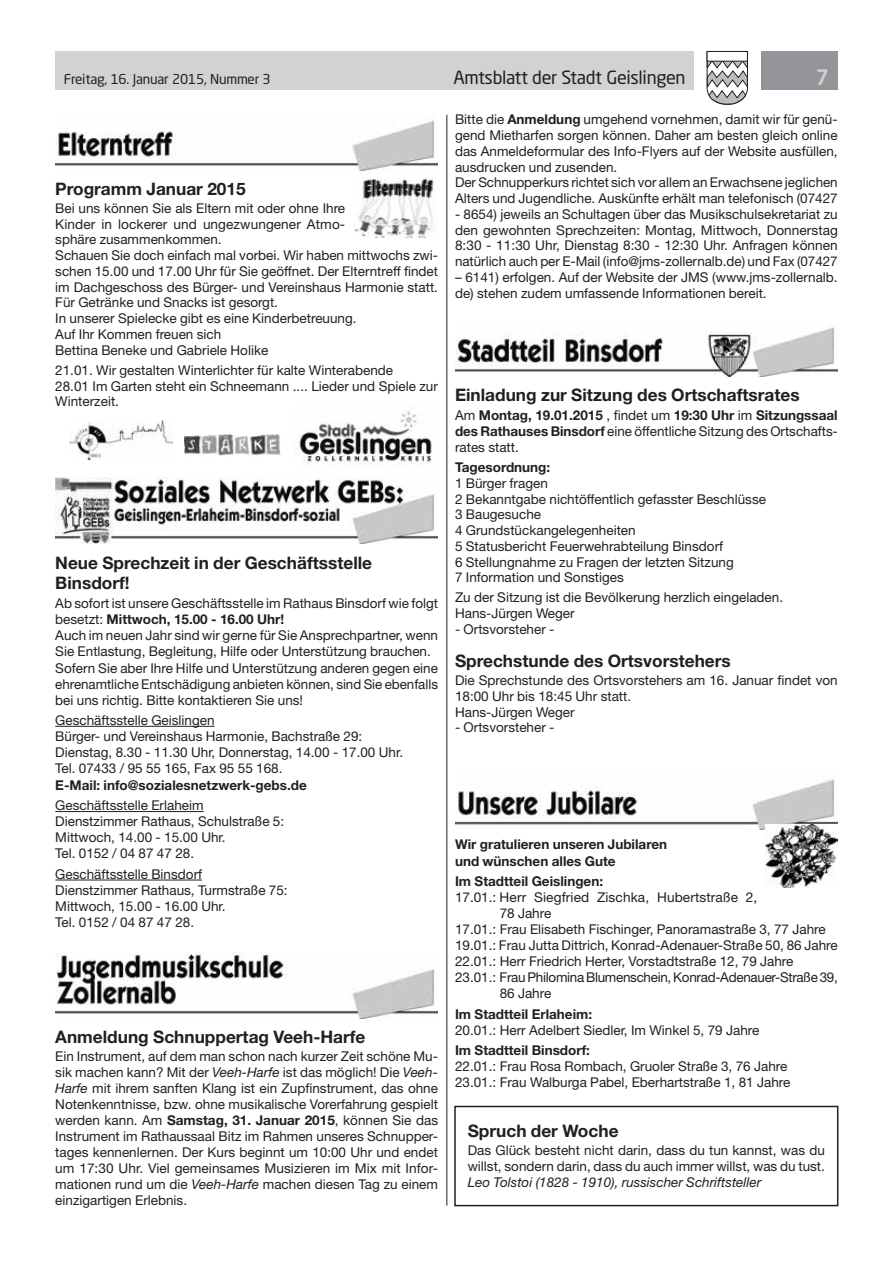
<style>
.page{position:relative;width:893px;height:1263px;background:#fff}
.page>*{position:absolute;margin:0;border:0;box-sizing:border-box;transform-origin:0 0}
.t1{font:500 21px "Neo Sans Std";color:#d1d2d4}
.t2{font:18px "Neo Sans Std";letter-spacing:-.02em;color:#231f20}
.t3{font:700 17.25px/20.9px "Helvetica Neue LT Std";color:#231f20}
.t4{font:13.5px/15.8px "Helvetica Neue LT Std";color:#231f20}
.t5{font:700 13.5px/16.5px "Helvetica Neue LT Std";color:#231f20}
.t6{font:13.5px "Helvetica Neue LT Std";letter-spacing:-.02em;color:#231f20}
.t7{font:italic 13.5px "Helvetica Neue LT Std";color:#231f20}
.t8{font:13.5px "Neo Sans Std";letter-spacing:-.015em;color:#231f20}
.s1{font-weight:700}
.s2{font-style:italic}
</style>
<div class="page">
<div style="left:55px;top:51px;width:639px;height:38px;background:#d1d2d4"></div>
<div style="left:761px;top:51px;width:77px;height:38px;background:#939598"></div>
<svg style="left:706px;top:51px;width:42px;height:54px"></svg>
<div style="left:707px;top:51px;width:41px;height:10px;background:#fff;border:1px solid #231f20"></div>
<hr style="left:446px;top:115px;width:1px;height:1090px;background:#231f20">
<hr style="left:55px;top:726px;width:160px;height:1px;background:#231f20">
<hr style="left:55px;top:811px;width:149px;height:1px;background:#231f20">
<hr style="left:55px;top:880px;width:147px;height:1px;background:#231f20">
<img style="left:55px;top:120px;width:383px;height:50px">
<img style="left:69px;top:420px;width:103px;height:40px">
<img style="left:184px;top:434px;width:97px;height:22px">
<img style="left:55px;top:478px;width:383px;height:65px">
<img style="left:55px;top:952px;width:383px;height:66px">
<img style="left:455px;top:323px;width:383px;height:53px">
<img style="left:455px;top:779px;width:383px;height:50px">
<img style="left:355px;top:177px;width:80px;height:61px">
<img style="left:294px;top:411px;width:138px;height:54px">
<img style="left:765px;top:824px;width:73px;height:63px">
<div style="left:454px;top:1106px;width:384px;height:100px;border:2px solid #231f20"></div>
<p class="t8" style="left:64px;top:71px;width:209px">Freitag, 16. Januar 2015, Nummer 3</p>
<h2 class="t2" style="left:453px;top:66px;width:234px">Amtsblatt der Stadt Geislingen</h2>
<h1 class="t1" style="left:816px;top:64px;width:15px">7</h1>
<p class="t3" style="left:55px;top:178px;width:192px">Programm Januar 2015</p>
<p class="t4" style="left:55px;top:200px;width:384px">Bei uns können Sie als Eltern mit oder ohne Ihre<br>Kinder in lockerer und ungezwungener Atmo-<br>sphäre zusammenkommen.<br>Schauen Sie doch einfach mal vorbei. Wir haben mittwochs zwi&shy;schen 15.00 und 17.00 Uhr für Sie geöffnet. Der Elterntreff findet im Dachgeschoss des Bürger- und Vereinshaus Harmonie statt.<br>Für Getränke und Snacks ist gesorgt.<br>In unserer Spielecke gibt es eine Kinderbetreuung.<br>Auf Ihr Kommen freuen sich<br>Bettina Beneke und Gabriele Holike</p>
<p class="t4" style="left:55px;top:362px;width:384px">21.01. Wir gestalten Winterlichter für kalte Winterabende<br>28.01 Im Garten steht ein Schneemann .... Lieder und Spiele zur<br>Winterzeit.</p>
<p class="t3" style="left:55px;top:552px;width:318px">Neue Sprechzeit in der Geschäftsstelle<br>Binsdorf!</p>
<p class="t4" style="left:55px;top:594px;width:384px;line-height:16.2px">Ab sofort ist unsere Geschäftsstelle im Rathaus Binsdorf wie folgt besetzt: <span class="s1">Mittwoch, 15.00 - 16.00 Uhr!<br></span>Auch im neuen Jahr sind wir gerne für Sie Ansprechpartner, wenn Sie Entlastung, Begleitung, Hilfe oder Unterstützung brauchen.<br>Sofern Sie aber Ihre Hilfe und Unterstützung anderen gegen eine ehrenamtliche Entschädigung anbieten können, sind Sie ebenfalls bei uns richtig. Bitte kontaktieren Sie uns!</p>
<p class="t4" style="left:55px;top:712px;width:349px">Geschäftsstelle Geislingen<br>Bürger- und Vereinshaus Harmonie, Bachstraße 29:<br>Dienstag, 8.30 - 11.30 Uhr, Donnerstag, 14.00 - 17.00 Uhr.<br>Tel. 07433 / 95 55 165, Fax 95 55 168.</p>
<p class="t5" style="left:55px;top:776px;width:253px">E-Mail: info@sozialesnetzwerk-gebs.de</p>
<p class="t4" style="left:55px;top:797px;width:230px">Geschäftsstelle Erlaheim<br>Dienstzimmer Rathaus, Schulstraße 5:<br>Mittwoch, 14.00 - 15.00 Uhr.<br>Tel. 0152 / 04 87 47 28.</p>
<p class="t4" style="left:55px;top:866px;width:234px">Geschäftsstelle Binsdorf<br>Dienstzimmer Rathaus, Turmstraße 75:<br>Mittwoch, 15.00 - 16.00 Uhr.<br>Tel. 0152 / 04 87 47 28.</p>
<p class="t3" style="left:55px;top:1026px;width:312px">Anmeldung Schnuppertag Veeh-Harfe</p>
<p class="t4" style="left:55px;top:1048px;width:384px;text-align:justify">Ein Instrument, auf dem man schon nach kurzer Zeit schöne Mu&shy;sik machen kann? Mit der <span class="s2">Veeh-Harfe</span> ist das möglich! Die <span class="s2">Veeh-Harfe</span> mit ihrem sanften Klang ist ein Zupfinstrument, das ohne Notenkenntnisse, bzw. ohne musikalische Vorerfahrung gespielt werden kann. Am <span class="s1">Samstag, 31. Januar 2015</span>, können Sie das Instrument im Rathaussaal Bitz im Rahmen unseres Schnupper&shy;tages kennenlernen. Der Kurs beginnt um 10:00 Uhr und endet um 17:30 Uhr. Viel gemeinsames Musizieren im Mix mit Infor&shy;mationen rund um die <span class="s2">Veeh-Harfe</span> machen diesen Tag zu einem einzigartigen Erlebnis.</p>
<p class="t4" style="left:455px;top:112px;width:384px">Bitte die <span class="s1">Anmeldung</span> umgehend vornehmen, damit wir für genü&shy;gend Mietharfen sorgen können. Daher am besten gleich online das Anmeldeformular des Info-Flyers auf der Website ausfüllen, ausdrucken und zusenden.<br>Der Schnupperkurs richtet sich vor allem an Erwachsene jeglichen Alters und Jugendliche. Auskünfte erhält man telefonisch (07427</p>
<p class="t4" style="left:455px;top:206px;width:384px;text-align:justify">- 8654) jeweils an Schultagen über das Musikschulsekretariat zu den gewohnten Sprechzeiten: Montag, Mittwoch, Donnerstag 8:30 - 11:30 Uhr, Dienstag 8:30 - 12:30 Uhr. Anfragen können natürlich auch per E-Mail (info@jms-zollernalb.de) und Fax (07427</p>
<p class="t4" style="left:455px;top:269px;width:384px">– 6141) erfolgen. Auf der Website der JMS (www.jms-zollernalb. de) stehen zudem umfassende Informationen bereit.</p>
<p class="t3" style="left:455px;top:384px;width:346px">Einladung zur Sitzung des Ortschaftsrates</p>
<p class="t4" style="left:455px;top:407px;width:384px;line-height:16.2px;text-align:justify">Am <span class="s1">Montag, 19.01.2015</span> , findet um <span class="s1">19:30 Uhr</span> im <span class="s1">Sitzungssaal des Rathauses Binsdorf</span> eine öffentliche Sitzung des Ortschafts&shy;rates statt.</p>
<p class="t5" style="left:455px;top:459px;width:97px">Tagesordnung:</p>
<p class="t4" style="left:455px;top:475px;width:313px">1 Bürger fragen<br>2 Bekanntgabe nichtöffentlich gefasster Beschlüsse 3 Baugesuche<br>4 Grundstückangelegenheiten<br>5 Statusbericht Feuerwehrabteilung Binsdorf<br>6 Stellungnahme zu Fragen der letzten Sitzung<br>7 Information und Sonstiges</p>
<p class="t4" style="left:455px;top:589px;width:330px">Zu der Sitzung ist die Bevölkerung herzlich eingeladen.<br>Hans-Jürgen Weger</p>
<p class="t4" style="left:455px;top:621px;width:101px">- Ortsvorsteher -</p>
<p class="t3" style="left:455px;top:650px;width:277px">Sprechstunde des Ortsvorstehers</p>
<p class="t4" style="left:455px;top:672px;width:384px">Die Sprechstunde des Ortsvorstehers am 16. Januar findet von<br>18:00 Uhr bis 18:45 Uhr statt.<br>Hans-Jürgen Weger</p>
<p class="t4" style="left:455px;top:719px;width:101px">- Ortsvorsteher -</p>
<p class="t5" style="left:455px;top:836px;width:214px">Wir gratulieren unseren Jubilaren und wünschen alles Gute</p>
<p class="t5" style="left:455px;top:873px;width:150px">Im Stadtteil Geislingen:</p>
<p class="t4" style="left:455px;top:889px;width:304px">17.01.: Herr Siegfried Zischka, Hubertstraße 2,</p>
<p class="t4" style="left:500px;top:905px;width:53px">78 Jahre</p>
<p class="t4" style="left:455px;top:921px;width:372px">17.01.: Frau Elisabeth Fischinger, Panoramastraße 3, 77 Jahre</p>
<p class="t4" style="left:455px;top:937px;width:384px">19.01.: Frau Jutta Dittrich, Konrad-Adenauer-Straße 50, 86 Jahre</p>
<p class="t4" style="left:455px;top:953px;width:340px">22.01.: Herr Friedrich Herter, Vorstadtstraße 12, 79 Jahre</p>
<p class="t6" style="left:455px;top:969px;width:384px">23.01.: Frau Philomina Blumenschein, Konrad-Adenauer-Straße 39,</p>
<p class="t4" style="left:500px;top:985px;width:53px">86 Jahre</p>
<p class="t5" style="left:455px;top:1005px;width:139px">Im Stadtteil Erlaheim:</p>
<p class="t4" style="left:455px;top:1022px;width:306px">20.01.: Herr Adelbert Siedler, Im Winkel 5, 79 Jahre</p>
<p class="t5" style="left:455px;top:1041px;width:136px">Im Stadtteil Binsdorf:</p>
<p class="t4" style="left:455px;top:1057px;width:337px;line-height:16.2px">22.01.: Frau Rosa Rombach, Gruoler Straße 3, 76 Jahre<br>23.01.: Frau Walburga Pabel, Eberhartstraße 1, 81 Jahre</p>
<p class="t3" style="left:468px;top:1120px;width:152px">Spruch der Woche</p>
<p class="t4" style="left:468px;top:1142px;width:359px;line-height:16.2px">Das Glück besteht nicht darin, dass du tun kannst, was du willst, sondern darin, dass du auch immer willst, was du tust.</p>
<p class="t7" style="left:468px;top:1174px;width:295px">Leo Tolstoi (1828 - 1910), russischer Schriftsteller</p>
</div>
